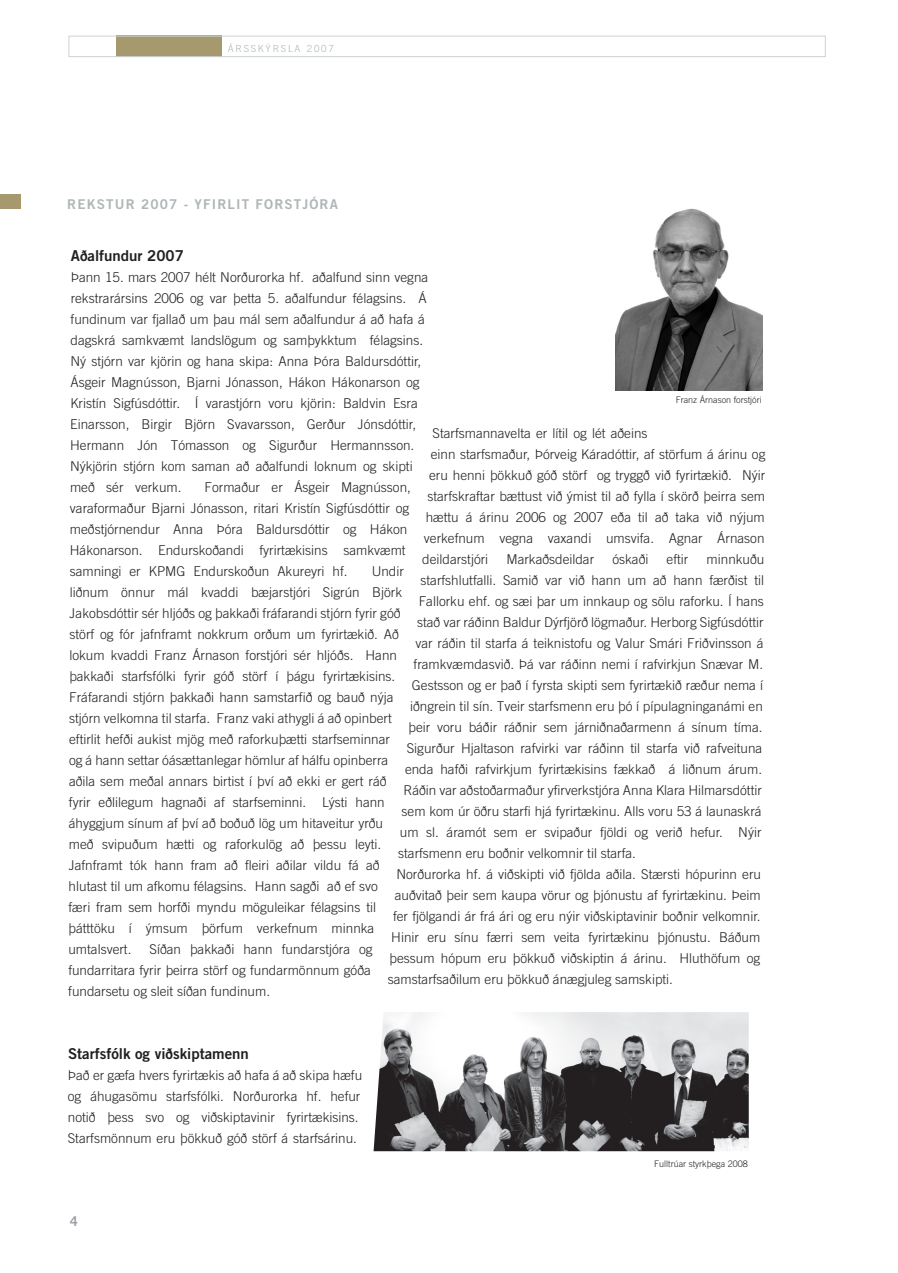
<style>
.page{position:relative;width:898px;height:1273px;background:#fff}
.page>*{position:absolute;margin:0;border:0;box-sizing:border-box;transform-origin:0 0}
.t1{font:15px "Trade Gothic Bold Two";color:#231f20}
.t2{font:300 13.5px/21px "Trade Gothic";color:#231f20}
.t3{font:13.5px "Trade Gothic Bold Two";letter-spacing:.08em;color:#b0b6b8}
.t4{font:700 13.5px "Trade Gothic";color:#9b9fa5}
.t5{font:300 9.75px "Trade Gothic";letter-spacing:.175em;color:#b0b6b8}
.t6{font:300 9px "Trade Gothic";color:#231f20}
</style>
<div class="page">
<div style="left:116px;top:36px;width:106px;height:21px;background:#a7996e"></div>
<div style="left:69px;top:36px;width:756px;height:21px;border:1px solid #cdd3d5"></div>
<div style="left:0;top:194px;width:20px;height:15px;background:#a7996e"></div>
<img style="left:373px;top:1012px;width:375px;height:138px">
<img style="left:615px;top:208px;width:147px;height:182px">
<p class="t5" style="left:228px;top:45px;width:107px">ÁRSSKÝRSLA 2007</p>
<p class="t3" style="left:67px;top:199px;width:272px">REKSTUR 2007 - YFIRLIT FORSTJÓRA</p>
<p class="t1" style="left:71px;top:250px;width:114px">Aðalfundur 2007</p>
<p class="t2" style="left:70px;top:267px;width:360px">Þann 15. mars 2007 hélt Norðurorka hf. aðalfund sinn vegna rekstrarársins 2006 og var þetta 5. aðalfundur félagsins. Á fundinum var fjallað um þau mál sem aðalfundur á að hafa á dagskrá samkvæmt landslögum og samþykktum félagsins.<br>Ný stjórn var kjörin og hana skipa: Anna Þóra Baldursdóttir, Ásgeir Magnússon, Bjarni Jónasson, Hákon Hákonarson og Kristín Sigfúsdóttir. Í varastjórn voru kjörin: Baldvin Esra Einarsson, Birgir Björn Svavarsson, Gerður Jónsdóttir, Hermann Jón Tómasson og Sigurður Hermannsson.<br>Nýkjörin stjórn kom saman að aðalfundi loknum og skipti með sér verkum.</p>
<p class="t6" style="left:675px;top:396px;width:87px">Franz Árnason forstjóri</p>
<p class="t2" style="left:432px;top:423px;width:216px">Starfsmannavelta er lítil og lét aðeins</p>
<p class="t2" style="left:431px;top:444px;width:336px">einn starfsmaður, Þórveig Káradóttir, af störfum á árinu og</p>
<p class="t2" style="left:429px;top:465px;width:337px">eru henni þökkuð góð störf og tryggð við fyrirtækið. Nýir</p>
<p class="t2" style="left:427px;top:486px;width:339px">starfskraftar bættust við ýmist til að fylla í skörð þeirra sem</p>
<p class="t2" style="left:425px;top:507px;width:340px">hættu á árinu 2006 og 2007 eða til að taka við nýjum</p>
<p class="t2" style="left:424px;top:528px;width:342px">verkefnum vegna vaxandi umsvifa. Agnar Árnason</p>
<p class="t2" style="left:422px;top:549px;width:67px">deildarstjóri</p>
<p class="t2" style="left:506px;top:549px;width:89px">Markaðsdeildar</p>
<p class="t2" style="left:612px;top:549px;width:37px">óskaði</p>
<p class="t2" style="left:666px;top:549px;width:23px">eftir</p>
<p class="t2" style="left:706px;top:549px;width:59px">minnkuðu</p>
<p class="t2" style="left:420px;top:570px;width:345px">starfshlutfalli. Samið var við hann um að hann færðist til</p>
<p class="t2" style="left:419px;top:591px;width:346px">Fallorku ehf. og sæi þar um innkaup og sölu raforku. Í hans</p>
<p class="t2" style="left:417px;top:612px;width:348px">stað var ráðinn Baldur Dýrfjörð lögmaður. Herborg Sigfúsdóttir</p>
<p class="t2" style="left:415px;top:633px;width:349px">var ráðin til starfa á teiknistofu og Valur Smári Friðvinsson á</p>
<p class="t2" style="left:413px;top:654px;width:351px">framkvæmdasvið. Þá var ráðinn nemi í rafvirkjun Snævar M.</p>
<p class="t2" style="left:412px;top:675px;width:352px">Gestsson og er það í fyrsta skipti sem fyrirtækið ræður nema í</p>
<p class="t2" style="left:410px;top:696px;width:354px">iðngrein til sín. Tveir starfsmenn eru þó í pípulagninganámi en</p>
<p class="t2" style="left:408px;top:717px;width:355px">þeir voru báðir ráðnir sem járniðnaðarmenn á sínum tíma.</p>
<p class="t2" style="left:407px;top:738px;width:357px">Sigurður Hjaltason rafvirki var ráðinn til starfa við rafveituna</p>
<p class="t2" style="left:405px;top:759px;width:358px">enda hafði rafvirkjum fyrirtækisins fækkað á liðnum árum.</p>
<p class="t2" style="left:403px;top:780px;width:360px">Ráðin var aðstoðarmaður yfirverkstjóra Anna Klara Hilmarsdóttir</p>
<p class="t2" style="left:401px;top:801px;width:361px">sem kom úr öðru starfi hjá fyrirtækinu. Alls voru 53 á launaskrá</p>
<p class="t2" style="left:400px;top:822px;width:363px">um sl. áramót sem er svipaður fjöldi og verið hefur. Nýir</p>
<p class="t2" style="left:398px;top:843px;width:239px">starfsmenn eru boðnir velkomnir til starfa.</p>
<p class="t2" style="left:396px;top:864px;width:366px">Norðurorka hf. á viðskipti við fjölda aðila. Stærsti hópurinn eru</p>
<p class="t2" style="left:395px;top:885px;width:367px">auðvitað þeir sem kaupa vörur og þjónustu af fyrirtækinu. Þeim</p>
<p class="t2" style="left:393px;top:906px;width:369px">fer fjölgandi ár frá ári og eru nýir viðskiptavinir boðnir velkomnir.</p>
<p class="t2" style="left:391px;top:927px;width:370px">Hinir eru sínu færri sem veita fyrirtækinu þjónustu. Báðum</p>
<p class="t2" style="left:389px;top:948px;width:372px">þessum hópum eru þökkuð viðskiptin á árinu. Hluthöfum og</p>
<p class="t2" style="left:388px;top:969px;width:286px">samstarfsaðilum eru þökkuð ánægjuleg samskipti.</p>
<p class="t2" style="left:70px;top:477px;width:343px;text-indent:135px">Formaður er Ásgeir Magnússon, varaformaður Bjarni Jónasson, ritari Kristín Sigfúsdóttir og meðstjórnendur Anna Þóra Baldursdóttir og Hákon Hákonarson. Endurskoðandi fyrirtækisins samkvæmt samningi er KPMG Endurskoðun Akureyri hf.</p>
<p class="t2" style="left:68px;top:561px;width:337px;text-indent:303px">Undir liðnum önnur mál kvaddi bæjarstjóri Sigrún Björk Jakobsdóttir sér hljóðs og þakkaði fráfarandi stjórn fyrir góð störf og fór jafnframt nokkrum orðum um fyrirtækið. Að lokum kvaddi Franz Árnason forstjóri sér hljóðs. Hann þakkaði starfsfólki fyrir góð störf í þágu fyrirtækisins.<br>Fráfarandi stjórn þakkaði hann samstarfið og bauð nýja stjórn velkomna til starfa. Franz vaki athygli á að opinbert eftirlit hefði aukist mjög með raforkuþætti starfseminnar og á hann settar óásættanlegar hömlur af hálfu opinberra aðila sem meðal annars birtist í því að ekki er gert ráð fyrir eðlilegum hagnaði af starfseminni. Lýsti hann áhyggjum sínum af því að boðuð lög um hitaveitur yrðu með svipuðum hætti og raforkulög að þessu leyti.<br>Jafnframt tók hann fram að fleiri aðilar vildu fá að hlutast til um afkomu félagsins. Hann sagði að ef svo<br>færi fram sem horfði myndu möguleikar félagsins til þátttöku í ýmsum þörfum verkefnum minnka umtalsvert.</p>
<p class="t2" style="left:68px;top:939px;width:306px;text-indent:81px">Síðan þakkaði hann fundarstjóra og fundarritara fyrir þeirra störf og fundarmönnum góða fundarsetu og sleit síðan fundinum.</p>
<p class="t1" style="left:68px;top:1048px;width:182px">Starfsfólk og viðskiptamenn</p>
<p class="t2" style="left:68px;top:1065px;width:296px">Það er gæfa hvers fyrirtækis að hafa á að skipa hæfu og áhugasömu starfsfólki. Norðurorka hf. hefur notið þess svo og viðskiptavinir fyrirtækisins.<br>Starfsmönnum eru þökkuð góð störf á starfsárinu.</p>
<p class="t4" style="left:70px;top:1216px;width:9px">4</p>
<p class="t6" style="left:654px;top:1160px;width:95px">Fulltrúar styrkþega 2008</p>
</div>
